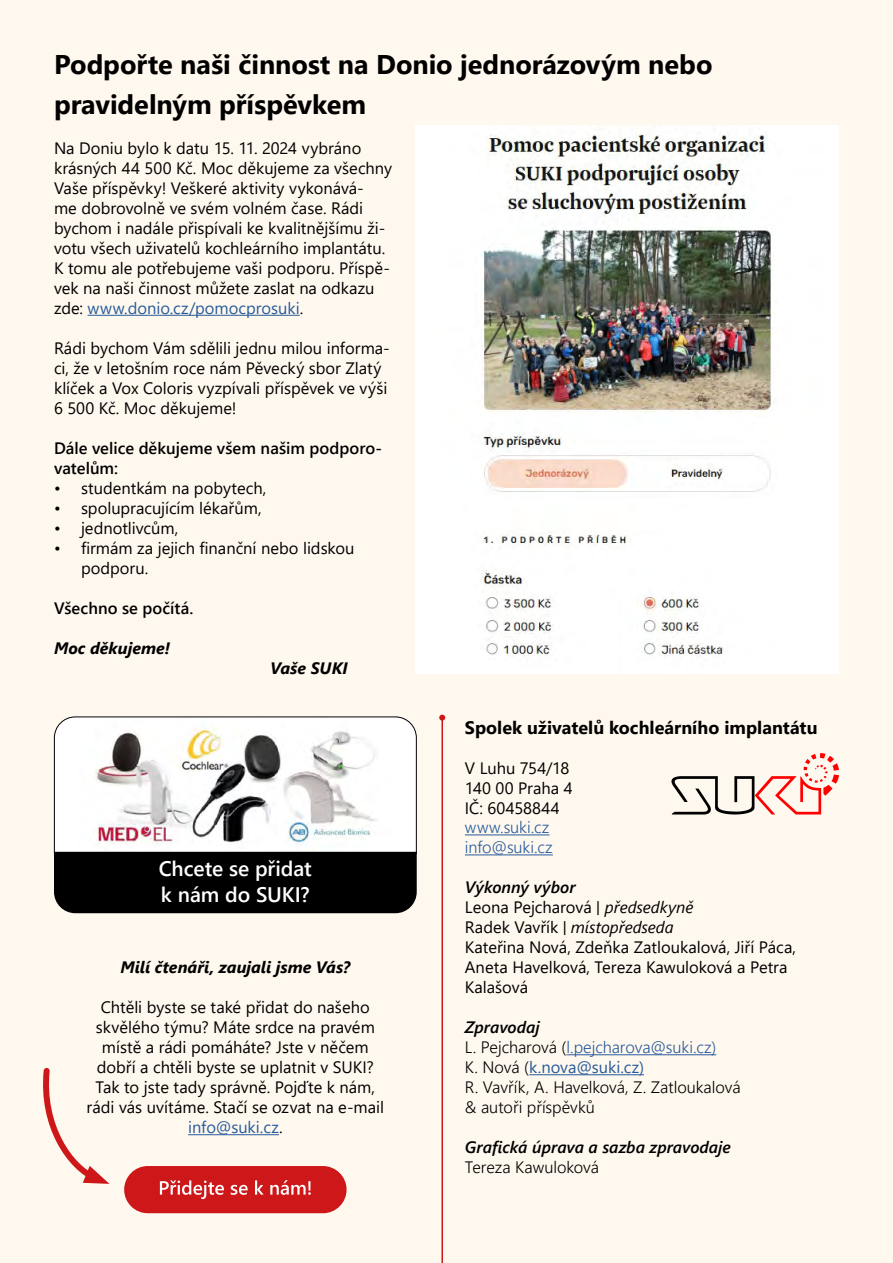
<style>
.page{position:relative;width:893px;height:1263px;background:#fff8ee}
.page>*{position:absolute;margin:0;border:0;box-sizing:border-box;transform-origin:0 0}
.t1{font:700 27px/39.9px "Segoe UI";color:#000}
.t2{font:600 21px/25.2px "Segoe UI";letter-spacing:-.005em;color:#fff}
.t3{font:700 18px "Segoe UI";color:#000}
.t4{font:16.5px/20px "Segoe UI";color:#000}
.t5{font:300 16.5px/20px "Segoe UI";letter-spacing:-.005em;color:#000}
.t6{font:600 16.5px/20px "Segoe UI";letter-spacing:.005em;color:#000}
.t7{font:italic 700 16.5px "Segoe UI";letter-spacing:.005em;color:#000}
.t8{font:italic 600 16.5px "Segoe UI";color:#000}
.t9{font:300 16.5px/20px "Segoe UI";color:#275b9b}
.s1{color:#275b9b}
.s2{font-weight:600;font-style:italic}
.s3{font-family:"Roboto Condensed"}
.s4{font-style:italic}
.s5{font-weight:400;color:#275b9b}
</style>
<div class="page">
<hr style="left:465px;top:834px;width:84px;height:1px;background:#275b9b">
<hr style="left:465px;top:854px;width:88px;height:1px;background:#275b9b">
<hr style="left:566px;top:1054px;width:150px;height:1px;background:#275b9b">
<hr style="left:529px;top:1074px;width:115px;height:1px;background:#275b9b">
<svg style="left:671px;top:753px;width:168px;height:61px"></svg>
<svg style="left:54px;top:716px;width:363px;height:136px"></svg>
<div style="left:124px;top:1166px;width:223px;height:47px;background:#cd1719;border-radius:24px"></div>
<svg style="left:160px;top:1180px;width:151px;height:19px"></svg>
<hr style="left:188px;top:1134px;width:91px;height:1px;background:#275b9b">
<div style="left:54px;top:852px;width:363px;height:61px;background:#000"></div>
<svg style="left:43px;top:1067px;width:66px;height:117px"></svg>
<hr style="left:88px;top:315px;width:212px;height:1px;background:#275b9b">
<hr style="left:441px;top:718px;width:2px;height:545px;background:#cd1719">
<svg style="left:439px;top:715px;width:6px;height:6px"></svg>
<img style="left:415px;top:125px;width:424px;height:549px">
<h1 class="t1" style="left:54px;top:42px;width:660px">Podpořte naši činnost na Donio jednorázovým nebo pravidelným příspěvkem</h1>
<p class="t4" style="left:54px;top:137px;width:339px">Na Doniu bylo k datu 15. 11. 2024 vybráno krásných 44 500 Kč. Moc děkujeme za všechny Vaše příspěvky! Veškeré aktivity vykonává-<br>me dobrovolně ve svém volném čase. Rádi bychom i nadále přispívali ke kvalitnějšímu ži&shy;votu všech uživatelů kochleárního implantátu.<br>K tomu ale potřebujeme vaši podporu. Příspě&shy;vek na naši činnost můžete zaslat na odkazu zde: <span class="s1">www.donio.cz/pomocprosuki</span>.</p>
<p class="t4" style="left:54px;top:336px;width:337px">Rádi bychom Vám sdělili jednu milou informa&shy;ci, že v letošním roce nám Pěvecký sbor Zlatý klíček a Vox Coloris vyzpívali příspěvek ve výši 6 500 Kč. Moc děkujeme!</p>
<p class="t6" style="left:54px;top:436px;width:330px">Dále velice děkujeme všem našim podporo&shy;vatelům:</p>
<p class="t4" style="left:54px;top:476px;width:214px">• studentkám na pobytech,</p>
<p class="t4" style="left:54px;top:496px;width:209px">• spolupracujícím lékařům,</p>
<p class="t4" style="left:54px;top:516px;width:126px">• jednotlivcům,</p>
<p class="t4" style="left:81px;top:536px;width:275px;text-indent:-27px">• firmám za jejich finanční nebo lidskou podporu.</p>
<p class="t6" style="left:54px;top:596px;width:141px">Všechno se počítá.</p>
<p class="t7" style="left:54px;top:632px;width:118px">Moc děkujeme!</p>
<p class="t7" style="left:270px;top:652px;width:79px">Vaše SUKI</p>
<p class="t2" style="left:159px;top:855px;width:154px">Chcete se přidat k nám do SUKI?</p>
<p class="t7" style="left:120px;top:952px;width:231px">Milí čtenáři, zaujali jsme Vás?</p>
<p class="t4" style="left:87px;top:996px;width:299px;text-align:center">Chtěli byste se také přidat do našeho skvělého týmu? Máte srdce na pravém místě a rádi pomáháte? Jste v něčem dobří a chtěli byste se uplatnit v SUKI?<br>Tak to jste tady správně. Pojďte k nám, rádi vás uvítáme. Stačí se ozvat na e-mail <span class="s1">info@suki.cz</span>.</p>
<p class="t3" style="left:465px;top:710px;width:354px">Spolek uživatelů kochleárního implantátu</p>
<p class="t4" style="left:465px;top:756px;width:109px">V Luhu 754/18<br>140 00 Praha 4<br>IČ: 60458844</p>
<p class="t9" style="left:465px;top:816px;width:89px">www.suki.cz info@suki.cz</p>
<p class="t4" style="left:465px;top:876px;width:333px"><span class="s2">Výkonný výbor<br></span>Leona Pejcharová <span class="s3">|</span> <span class="s4">předsedkyně<br></span>Radek Vavřík <span class="s3">|</span> <span class="s4">místopředseda<br></span>Kateřina Nová, Zdeňka Zatloukalová, Jiří Páca,<br>Aneta Havelková, Tereza Kawuloková a Petra<br>Kalašová</p>
<p class="t5" style="left:465px;top:1016px;width:277px"><span class="s2">Zpravodaj<br></span>L. Pejcharová (<span class="s1">l.pejcharova@suki.cz)<br></span>K. Nová (<span class="s5">k.nova@suki.cz)<br></span>R. Vavřík, A. Havelková, Z. Zatloukalová &amp; autoři příspěvků</p>
<p class="t8" style="left:465px;top:1131px;width:267px">Grafická úprava a sazba zpravodaje</p>
<p class="t5" style="left:465px;top:1155px;width:136px">Tereza Kawuloková</p>
</div>
